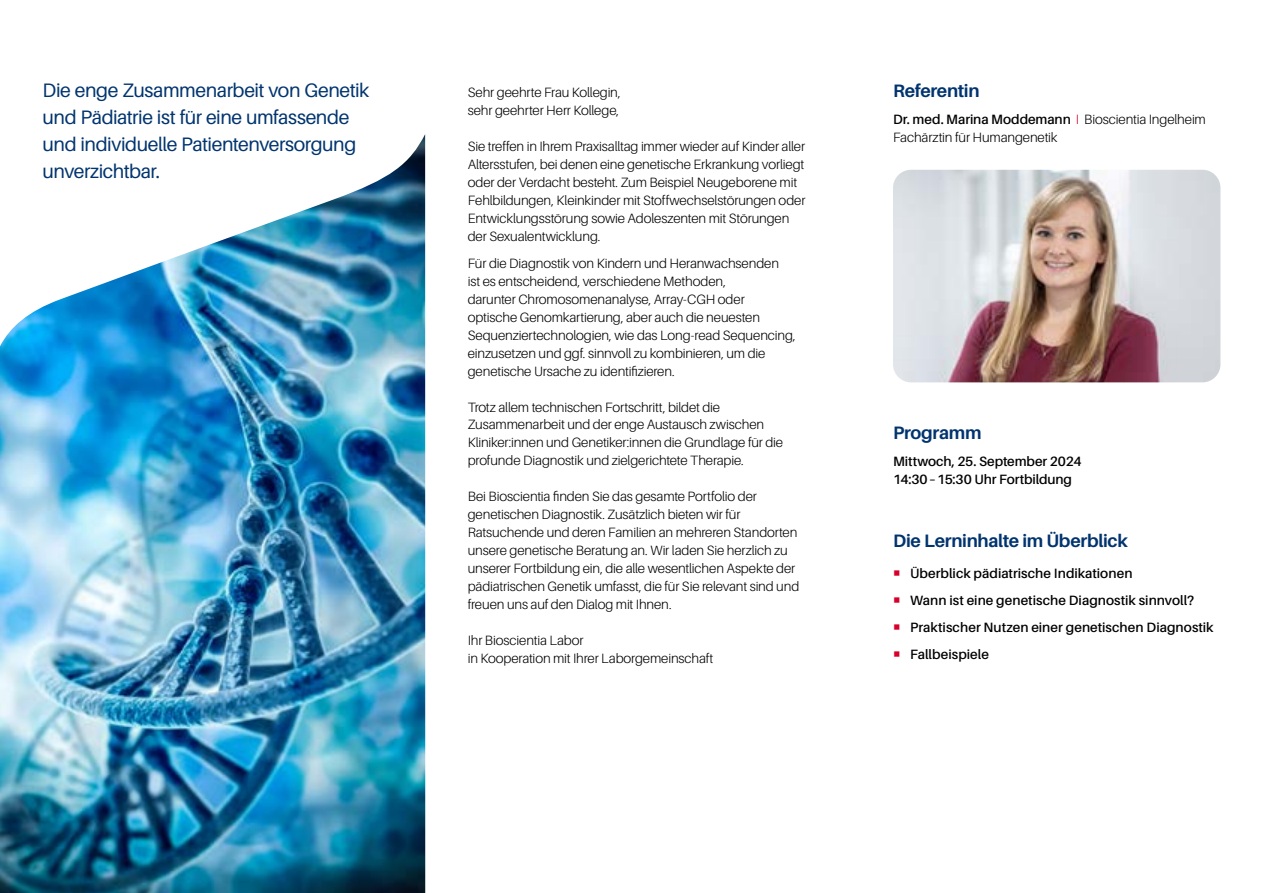
<style>
.page{position:relative;width:1263px;height:893px;background:#fff}
.page>*{position:absolute;margin:0;border:0;box-sizing:border-box;transform-origin:0 0}
.t1{font:19.5px/27px "Aileron";letter-spacing:-.025em;color:#00346f}
.t2{font:700 18px "Aileron";letter-spacing:-.015em;color:#00346f}
.t3{font:300 13.5px/18px "Aileron";letter-spacing:-.01em;color:#000}
.t4{font:600 13.5px/27.2px "Aileron";color:#000}
.s1{font-weight:600}
.s2{color:#d6002a}
</style>
<div class="page">
<img style="left:0;top:134px;width:425px;height:759px">
<img style="left:893px;top:170px;width:327px;height:212px">
<h1 class="t1" style="left:43px;top:76px;width:328px">Die enge Zusammenarbeit von Genetik und Pädiatrie ist für eine umfassende und individuelle Patientenversorgung unverzichtbar.</h1>
<h2 class="t2" style="left:893px;top:80px;width:88px">Referentin</h2>
<p class="t3" style="left:468px;top:83px;width:154px">Sehr geehrte Frau Kollegin, sehr geehrter Herr Kollege,</p>
<p class="t3" style="left:468px;top:137px;width:339px">Sie treffen in Ihrem Praxisalltag immer wieder auf Kinder aller Altersstufen, bei denen eine genetische Erkrankung vorliegt oder der Verdacht besteht. Zum Beispiel Neugeborene mit Fehlbildungen, Kleinkinder mit Stoffwechselstörungen oder Entwicklungsstörung sowie Adoleszenten mit Störungen der Sexualentwicklung.</p>
<p class="t3" style="left:468px;top:254px;width:330px">Für die Diagnostik von Kindern und Heranwachsenden<br>ist es entscheidend, verschiedene Methoden,<br>darunter Chromosomenanalyse, Array-CGH oder optische Genomkartierung, aber auch die neuesten Sequenziertechnologien, wie das Long-read Sequencing, einzusetzen und ggf. sinnvoll zu kombinieren, um die genetische Ursache zu identifizieren.</p>
<p class="t3" style="left:468px;top:398px;width:317px">Trotz allem technischen Fortschritt, bildet die Zusammenarbeit und der enge Austausch zwischen Kliniker:innen und Genetiker:innen die Grundlage für die profunde Diagnostik und zielgerichtete Therapie.</p>
<p class="t3" style="left:468px;top:488px;width:333px">Bei Bioscientia finden Sie das gesamte Portfolio der genetischen Diagnostik. Zusätzlich bieten wir für Ratsuchende und deren Familien an mehreren Standorten unsere genetische Beratung an. Wir laden Sie herzlich zu unserer Fortbildung ein, die alle wesentlichen Aspekte der pädiatrischen Genetik umfasst, die für Sie relevant sind und freuen uns auf den Dialog mit Ihnen.</p>
<p class="t3" style="left:468px;top:632px;width:247px">Ihr Bioscientia Labor<br>in Kooperation mit Ihrer Laborgemeinschaft</p>
<p class="t3" style="left:893px;top:110px;width:314px"><span class="s1">Dr. med. Marina Moddemann</span> <span class="s2">I</span> Bioscientia Ingelheim<br>Fachärztin für Humangenetik</p>
<h2 class="t2" style="left:893px;top:422px;width:90px">Programm</h2>
<p class="t4" style="left:893px;top:452px;width:190px;line-height:18px">Mittwoch, 25. September 2024<br>14:30–15:30 Uhr Fortbildung</p>
<h2 class="t2" style="left:893px;top:530px;width:236px">Die Lerninhalte im Überblick</h2>
<p class="t4" style="left:910px;top:560px;width:305px">Überblick pädiatrische Indikationen<br>Wann ist eine genetische Diagnostik sinnvoll?<br>Praktischer Nutzen einer genetischen Diagnostik Fallbeispiele</p>
</div>
